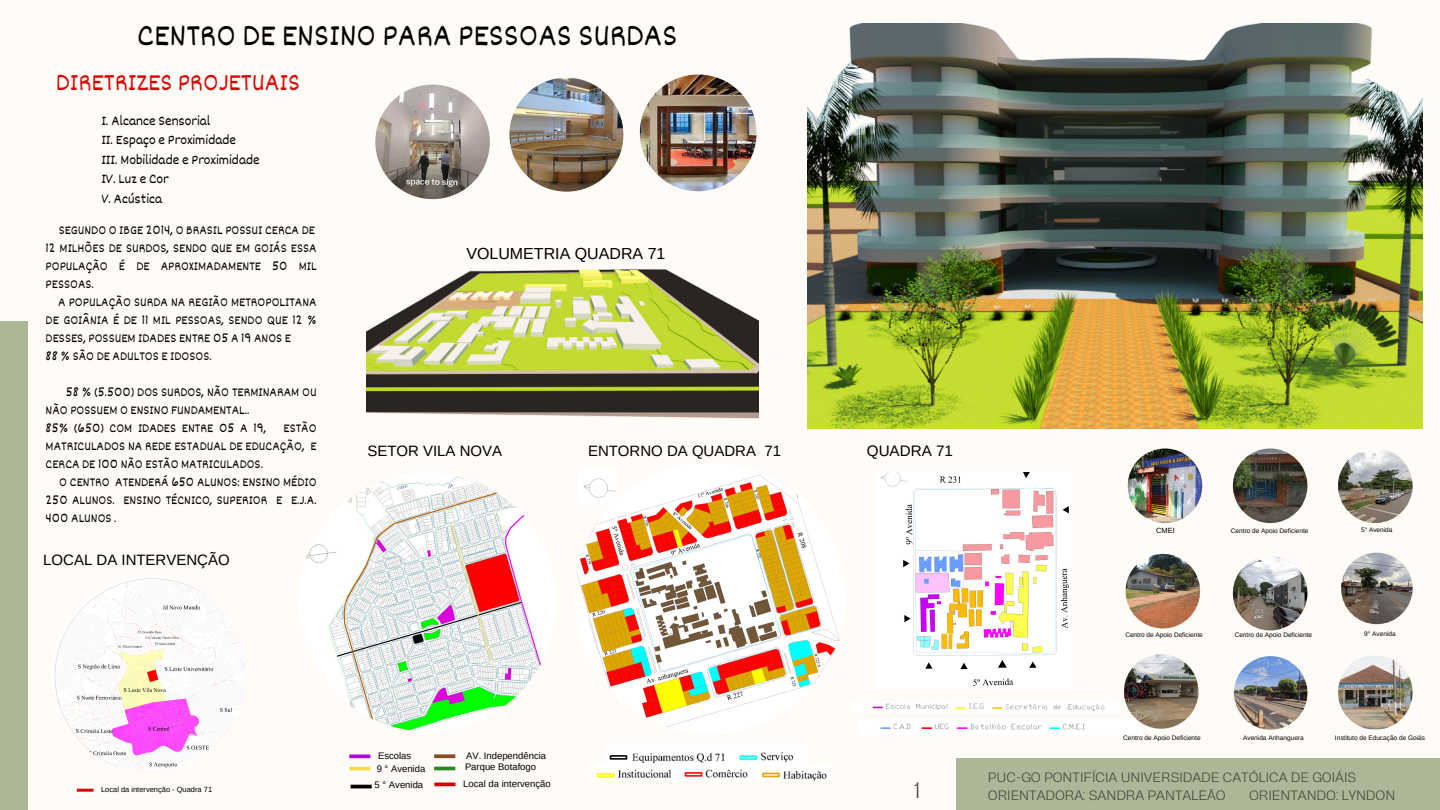
<style>
.page{position:relative;width:1440px;height:810px;background:#fffcf7}
.page>*{position:absolute;margin:0;border:0;box-sizing:border-box;transform-origin:0 0}
.t1{font:32px "Dekko";color:#000}
.t2{font:25.5px "Dekko";color:#d60808}
.t3{font:300 20.3px "Hagrid Text";color:#383b35}
.t4{font:16px "Arimo";color:#000}
.t5{font:15.2px "Arimo";color:#000}
.t6{font:15px "Arimo";color:#000}
.t7{font:14.1px "Dekko";color:#000}
.t8{font:12.9px/18px "Dekko";color:#000;text-align:justify}
.t9{font:300 12.4px "Hagrid Text";color:#383b35}
.t10{font:9.5px "Arimo";color:#000}
.t11{font:7.5px "Arimo";color:#000}
.t12{font:6.5px "Arimo";color:#000}
</style>
<div class="page">
<img style="left:509px;top:78px;width:114px;height:114px;border-radius:50%">
<img style="left:375px;top:85px;width:115px;height:114px;border-radius:50%">
<img style="left:640px;top:75px;width:117px;height:116px;border-radius:50%">
<img style="left:807px;top:24px;width:615px;height:405px">
<img style="left:298px;top:473px;width:259px;height:258px;border-radius:50%">
<div style="left:956px;top:758px;width:484px;height:52px;background:#abb796"></div>
<div style="left:0;top:321px;width:28px;height:489px;background:#abb796"></div>
<img style="left:51px;top:576px;width:196px;height:196px;border-radius:50%">
<img style="left:574px;top:462px;width:272px;height:272px;border-radius:50%">
<img style="left:609px;top:752px;width:185px;height:11px">
<img style="left:880px;top:472px;width:189px;height:214px">
<img style="left:1128px;top:448px;width:74px;height:75px;border-radius:50%">
<img style="left:1126px;top:554px;width:74px;height:74px;border-radius:50%">
<img style="left:1233px;top:448px;width:74px;height:75px;border-radius:50%">
<img style="left:1233px;top:556px;width:74px;height:74px;border-radius:50%">
<img style="left:1234px;top:656px;width:73px;height:74px;border-radius:50%">
<img style="left:1338px;top:655px;width:75px;height:75px;border-radius:50%">
<img style="left:1341px;top:553px;width:72px;height:71px;border-radius:50%">
<img style="left:1338px;top:448px;width:75px;height:75px;border-radius:50%">
<img style="left:872px;top:703px;width:233px;height:8px">
<img style="left:880px;top:719px;width:258px;height:11px">
<img style="left:1124px;top:654px;width:75px;height:75px;border-radius:50%">
<img style="left:583px;top:478px;width:35px;height:25px">
<img style="left:366px;top:269px;width:392px;height:150px">
<hr style="left:434px;top:783px;width:22px;height:3px;background:#d60808">
<img style="left:596px;top:769px;width:231px;height:12px">
<svg style="left:349px;top:754px;width:21px;height:4px"></svg>
<svg style="left:434px;top:754px;width:21px;height:4px"></svg>
<hr style="left:351px;top:785px;width:21px;height:3px;background:#000">
<hr style="left:349px;top:767px;width:21px;height:3px;background:#fada47">
<hr style="left:434px;top:767px;width:21px;height:3px;background:#2d8925">
<hr style="left:77px;top:789px;width:17px;height:3px;background:#d60808">
<p class="t1" style="left:137px;top:15px;width:542px">CENTRO DE ENSINO PARA PESSOAS SURDAS</p>
<p class="t2" style="left:56px;top:66px;width:245px">DIRETRIZES PROJETUAIS</p>
<p class="t7" style="left:101px;top:112px;width:111px">I. Alcance Sensorial</p>
<p class="t7" style="left:101px;top:131px;width:136px">II. Espaço e Proximidade</p>
<p class="t7" style="left:101px;top:151px;width:160px">III. Mobilidade e Proximidade</p>
<p class="t7" style="left:101px;top:170px;width:69px">IV. Luz e Cor</p>
<p class="t7" style="left:101px;top:190px;width:62px">V. Acústica</p>
<p class="t8" style="left:59px;top:221px;width:258px">SEGUNDO O IBGE 2014, O BRASIL POSSUI CERCA DE</p>
<p class="t8" style="left:46px;top:239px;width:273px">12 MILHÕES DE SURDOS, SENDO QUE EM GOIÁS ESSA POPULAÇÃO É DE APROXIMADAMENTE 50 MIL PESSOAS.</p>
<p class="t8" style="left:46px;top:293px;width:273px;text-indent:13px">A POPULAÇÃO SURDA NA REGIÃO METROPOLITANA DE GOIÂNIA É DE 11 MIL PESSOAS, SENDO QUE 12 % DESSES, POSSUEM IDADES ENTRE 05 A 19 ANOS E</p>
<p class="t8" style="left:46px;top:347px;width:168px">88 % SÃO DE ADULTOS E IDOSOS.</p>
<p class="t8" style="left:46px;top:383px;width:273px;text-indent:20px">58 % (5.500) DOS SURDOS, NÃO TERMINARAM OU<br>NÃO POSSUEM O ENSINO FUNDAMENTAL..</p>
<p class="t8" style="left:46px;top:419px;width:222px">85% (650) COM IDADES ENTRE 05 A 19,</p>
<p class="t8" style="left:46px;top:419px;width:273px;text-indent:238px">ESTÃO MATRICULADOS NA REDE ESTADUAL DE EDUCAÇÃO, E CERCA DE 100 NÃO ESTÃO MATRICULADOS.</p>
<p class="t8" style="left:46px;top:473px;width:273px;text-indent:14px">O CENTRO ATENDERÁ 650 ALUNOS: ENSINO MÉDIO 250 ALUNOS. ENSINO TÉCNICO, SUPERIOR E E.J.A.<br>400 ALUNOS .</p>
<p class="t6" style="left:43px;top:551px;width:188px">LOCAL DA INTERVENÇÃO</p>
<p class="t4" style="left:466px;top:244px;width:201px">VOLUMETRIA QUADRA 71</p>
<p class="t6" style="left:367px;top:443px;width:136px">SETOR VILA NOVA</p>
<p class="t6" style="left:588px;top:443px;width:195px">ENTORNO DA QUADRA 71</p>
<p class="t5" style="left:867px;top:442px;width:88px">QUADRA 71</p>
<p class="t11" style="left:1156px;top:526px;width:20px">CMEI</p>
<p class="t12" style="left:1231px;top:527px;width:79px">Centro de Apoio Deficiente</p>
<p class="t12" style="left:1361px;top:526px;width:33px">5° Avenida</p>
<p class="t12" style="left:1125px;top:631px;width:79px">Centro de Apoio Deficiente</p>
<p class="t12" style="left:1235px;top:631px;width:79px">Centro de Apoio Deficiente</p>
<p class="t12" style="left:1364px;top:630px;width:33px">9° Avenida</p>
<p class="t11" style="left:101px;top:785px;width:113px">Local da intervenção - Quadra 71</p>
<p class="t10" style="left:378px;top:750px;width:35px">Escolas</p>
<p class="t10" style="left:466px;top:750px;width:82px">AV. Independência</p>
<p class="t10" style="left:465px;top:762px;width:73px">Parque Botafogo</p>
<p class="t10" style="left:375px;top:779px;width:50px">5 ° Avenida</p>
<p class="t10" style="left:377px;top:763px;width:50px">9 ° Avenida</p>
<p class="t10" style="left:463px;top:778px;width:89px">Local da intervenção</p>
<p class="t3" style="left:914px;top:781px;width:8px">1</p>
<p class="t12" style="left:1123px;top:734px;width:79px">Centro de Apoio Deficiente</p>
<p class="t12" style="left:1243px;top:734px;width:62px">Avenida Anhanguera</p>
<p class="t12" style="left:1335px;top:734px;width:92px">Instituto de Educação de Goiás</p>
<p class="t9" style="left:988px;top:772px;width:370px">PUC-GO PONTIFÍCIA UNIVERSIDADE CATÓLICA DE GOIÁIS</p>
<p class="t9" style="left:988px;top:790px;width:239px">ORIENTADORA: SANDRA PANTALEÃO</p>
<p class="t9" style="left:1249px;top:790px;width:148px">ORIENTANDO: LYNDON</p>
</div>
